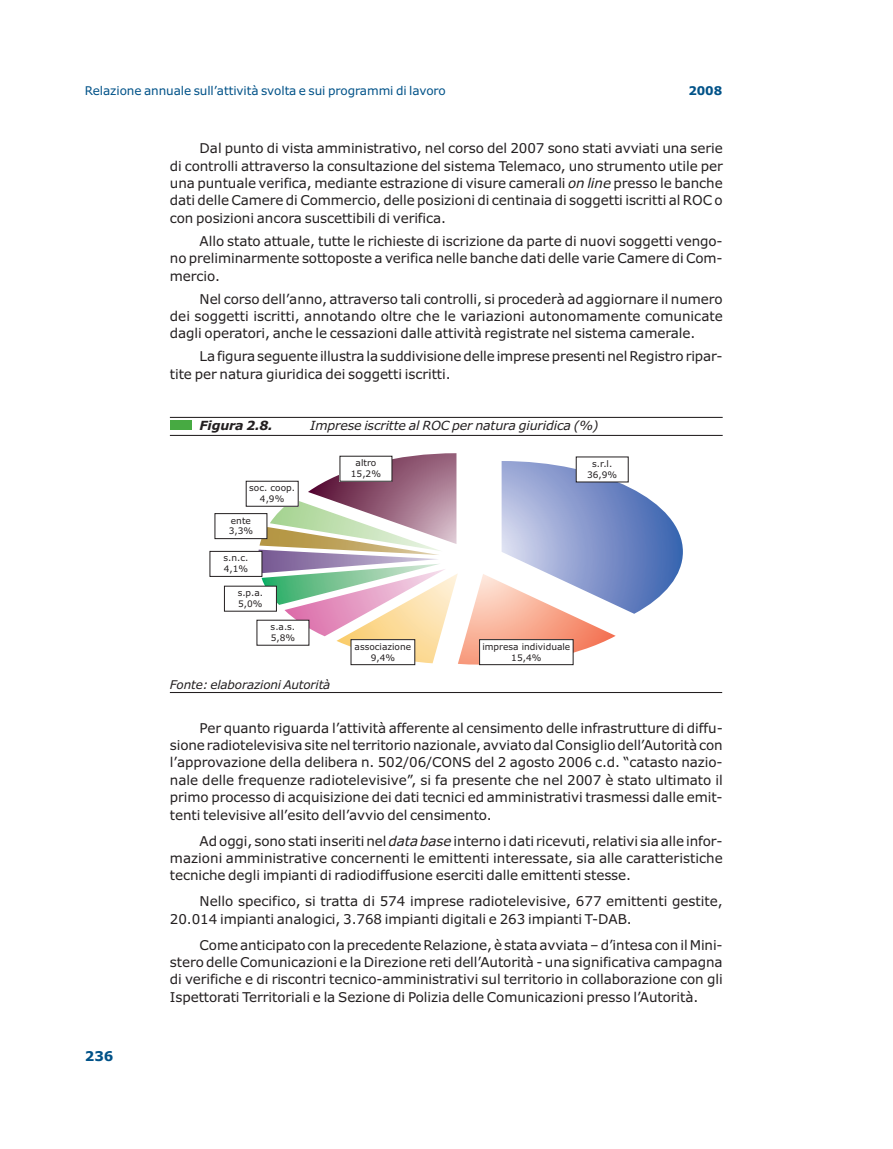
<style>
.page{position:relative;width:893px;height:1149px;background:#fff}
.page>*{position:absolute;margin:0;border:0;box-sizing:border-box;transform-origin:0 0}
.t1{font:13.5px/17.4px "Verdana";letter-spacing:-.005em;color:#231f20;text-align:justify}
.t2{font:700 13.5px "Verdana";color:#005288}
.t3{font:italic 12.6px "Verdana";letter-spacing:-.015em;color:#231f20}
.t4{font:italic 700 12.6px "Verdana";letter-spacing:-.015em;color:#231f20}
.t5{font:12px "Verdana";letter-spacing:-.005em;color:#005288}
.t6{font:italic 12px "Verdana";letter-spacing:-.015em;color:#231f20}
.t7{font:700 12px "Verdana";color:#005288}
.t8{font:9px/10.8px "Verdana";color:#231f20;text-align:center}
.s1{font-style:italic}
</style>
<div class="page">
<hr style="left:170px;top:691px;width:552px;height:1px;background:#231f20">
<svg style="left:257px;top:453px;width:426px;height:211px"></svg>
<div style="left:340px;top:456px;width:52px;height:25px;background:#fff"></div>
<div style="left:246px;top:481px;width:52px;height:25px;background:#fff"></div>
<div style="left:246px;top:480px;width:53px;height:26px;border:1px solid #231f20"></div>
<div style="left:215px;top:513px;width:52px;height:25px;background:#fff"></div>
<div style="left:215px;top:513px;width:52px;height:26px;border:1px solid #231f20"></div>
<div style="left:210px;top:551px;width:52px;height:25px;background:#fff"></div>
<div style="left:210px;top:551px;width:52px;height:25px;border:1px solid #231f20"></div>
<div style="left:224px;top:586px;width:52px;height:25px;background:#fff"></div>
<div style="left:224px;top:585px;width:53px;height:26px;border:1px solid #231f20"></div>
<div style="left:257px;top:620px;width:52px;height:25px;background:#fff"></div>
<div style="left:351px;top:639px;width:64px;height:25px;background:#fff"></div>
<div style="left:351px;top:639px;width:64px;height:25px;border:1px solid #231f20"></div>
<div style="left:480px;top:639px;width:93px;height:25px;background:#fff"></div>
<div style="left:479px;top:639px;width:94px;height:25px;border:1px solid #231f20"></div>
<div style="left:576px;top:457px;width:52px;height:25px;background:#fff"></div>
<hr style="left:170px;top:417px;width:553px;height:1px;background:#231f20">
<hr style="left:170px;top:435px;width:553px;height:1px;background:#231f20">
<div style="left:170px;top:420px;width:21px;height:10px;background:#47aa42"></div>
<p class="t5" style="left:85px;top:85px;width:363px">Relazione annuale sull’attività svolta e sui programmi di lavoro</p>
<p class="t7" style="left:688px;top:85px;width:35px">2008</p>
<p class="t1" style="left:170px;top:141px;width:554px;text-indent:30px">Dal punto di vista amministrativo, nel corso del 2007 sono stati avviati una serie di controlli attraverso la consultazione del sistema Telemaco, uno strumento utile per una puntuale verifica, mediante estrazione di visure camerali <span class="s1">on line</span> presso le banche dati delle Camere di Commercio, delle posizioni di centinaia di soggetti iscritti al ROC o con posizioni ancora suscettibili di verifica.</p>
<p class="t1" style="left:170px;top:233px;width:554px;text-indent:30px">Allo stato attuale, tutte le richieste di iscrizione da parte di nuovi soggetti vengo&shy;no preliminarmente sottoposte a verifica nelle banche dati delle varie Camere di Com&shy;mercio.</p>
<p class="t1" style="left:170px;top:291px;width:554px;text-indent:30px">Nel corso dell’anno, attraverso tali controlli, si procederà ad aggiornare il numero dei soggetti iscritti, annotando oltre che le variazioni autonomamente comunicate dagli operatori, anche le cessazioni dalle attività registrate nel sistema camerale.</p>
<p class="t1" style="left:170px;top:349px;width:554px;text-indent:30px">La figura seguente illustra la suddivisione delle imprese presenti nel Registro ripar&shy;tite per natura giuridica dei soggetti iscritti.</p>
<p class="t4" style="left:200px;top:420px;width:75px">Figura 2.8.</p>
<p class="t3" style="left:310px;top:420px;width:290px">Imprese iscritte al ROC per natura giuridica (%)</p>
<p class="t8" style="left:249px;top:483px;width:47px">soc. coop.<br>4,9%</p>
<p class="t8" style="left:229px;top:515px;width:26px;text-align:left">ente<br>3,3%</p>
<p class="t8" style="left:223px;top:553px;width:26px;text-align:left">s.n.c.<br>4,1%</p>
<p class="t8" style="left:238px;top:588px;width:27px;text-align:left">s.p.a.<br>5,0%</p>
<p class="t8" style="left:271px;top:622px;width:26px;text-align:left">s.a.s.<br>5,8%</p>
<p class="t6" style="left:170px;top:679px;width:162px">Fonte: elaborazioni Autorità</p>
<p class="t8" style="left:351px;top:458px;width:32px">altro<br>15,2%</p>
<p class="t8" style="left:587px;top:459px;width:32px">s.r.l.<br>36,9%</p>
<p class="t8" style="left:355px;top:641px;width:58px">associazione<br>9,4%</p>
<p class="t8" style="left:482px;top:641px;width:89px">impresa individuale<br>15,4%</p>
<p class="t2" style="left:85px;top:1050px;width:30px">236</p>
<p class="t1" style="left:170px;top:719px;width:554px;text-indent:30px">Per quanto riguarda l’attività afferente al censimento delle infrastrutture di diffu&shy;sione radiotelevisiva site nel territorio nazionale, avviato dal Consiglio dell’Autorità con l’approvazione della delibera n. 502/06/CONS del 2 agosto 2006 c.d. “catasto nazio&shy;nale delle frequenze radiotelevisive”, si fa presente che nel 2007 è stato ultimato il primo processo di acquisizione dei dati tecnici ed amministrativi trasmessi dalle emit&shy;tenti televisive all’esito dell’avvio del censimento.</p>
<p class="t1" style="left:170px;top:832px;width:554px;text-indent:30px">Ad oggi, sono stati inseriti nel <span class="s1">data base</span> interno i dati ricevuti, relativi sia alle infor&shy;mazioni amministrative concernenti le emittenti interessate, sia alle caratteristiche tecniche degli impianti di radiodiffusione eserciti dalle emittenti stesse.</p>
<p class="t1" style="left:170px;top:893px;width:554px;text-indent:30px">Nello specifico, si tratta di 574 imprese radiotelevisive, 677 emittenti gestite,<br>20.014 impianti analogici, 3.768 impianti digitali e 263 impianti T-DAB.</p>
<p class="t1" style="left:170px;top:936px;width:554px;text-indent:30px">Come anticipato con la precedente Relazione, è stata avviata – d’intesa con il Mini&shy;stero delle Comunicazioni e la Direzione reti dell’Autorità - una significativa campagna di verifiche e di riscontri tecnico-amministrativi sul territorio in collaborazione con gli Ispettorati Territoriali e la Sezione di Polizia delle Comunicazioni presso l’Autorità.</p>
</div>
